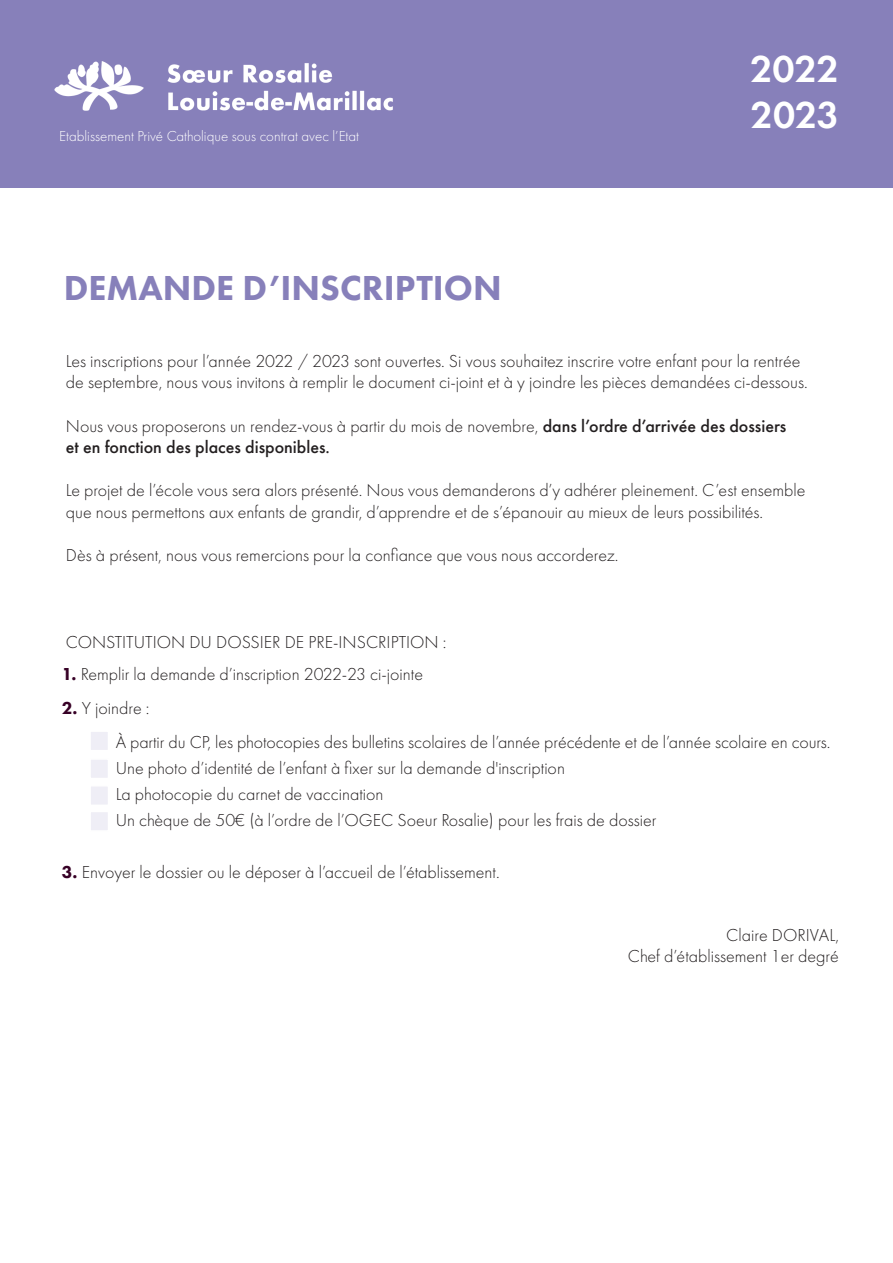
<style>
.page{position:relative;width:893px;height:1263px;background:#fff}
.page>*{position:absolute;margin:0;border:0;box-sizing:border-box;transform-origin:0 0}
.t1{font:600 39px "Futura PT";color:#fff}
.t2{font:800 36px "Futura PT";color:#8780ba}
.futura{font:300 18px/21.6px "Futura PT";color:#231f20}
.futura-2{font:500 18px/21.6px "Futura PT";color:#231f20}
.t3{font:300 15px "Futura PT";color:#fff}
.s1{font-weight:300}
.s2{font-weight:800;color:#370026}
</style>
<div class="page">
<div style="left:0;top:0;width:893px;height:187px;background:#8780ba"></div>
<img style="left:54px;top:61px;width:339px;height:50px">
<div style="left:89px;top:730px;width:20px;height:21px;background:#efeef6;border:2px solid #fff"></div>
<div style="left:89px;top:758px;width:20px;height:21px;background:#efeef6;border:2px solid #fff"></div>
<div style="left:89px;top:785px;width:20px;height:21px;background:#efeef6;border:2px solid #fff"></div>
<div style="left:89px;top:811px;width:20px;height:21px;background:#efeef6;border:2px solid #fff"></div>
<p class="t3" style="left:59px;top:128px;width:301px">Etablissement Privé Catholique sous contrat avec l’Etat</p>
<p class="t2" style="left:64px;top:265px;width:439px">DEMANDE D’INSCRIPTION</p>
<p class="t1" style="left:750px;top:44px;width:90px">2022</p>
<p class="t1" style="left:751px;top:91px;width:90px">2023</p>
<p class="futura" style="left:66px;top:350px;width:743px">Les inscriptions pour l’annе`e 2022 / 2023 sont ouvertes. Si vous souhaitez inscrire votre enfant pour la rentrе`e de septembre, nous vous invitons à remplir le document ci-joint et à y joindre les pièces demandе`es ci-dessous.</p>
<p class="futura-2" style="left:66px;top:415px;width:722px"><span class="s1">Nous vous proposerons un rendez-vous à partir du mois de novembre,</span> dans l’ordre d’arrivе`e des dossiers et en fonction des places disponibles.</p>
<p class="futura" style="left:66px;top:480px;width:741px">Le projet de l’е`cole vous sera alors prе`sentе`. Nous vous demanderons d’y adhérer pleinement. C’est ensemble que nous permettons aux enfants de grandir, d’apprendre et de s’épanouir au mieux de leurs possibilités.</p>
<p class="futura" style="left:66px;top:544px;width:554px">Dès à présent, nous vous remercions pour la confiance que vous nous accorderez.</p>
<p class="futura" style="left:66px;top:631px;width:382px">CONSTITUTION DU DOSSIER DE PRE-INSCRIPTION :</p>
<p class="futura" style="left:62px;top:663px;width:363px"><span class="s2">1.</span> Remplir la demande d’inscription 2022-23 ci-jointe</p>
<p class="futura" style="left:62px;top:697px;width:89px"><span class="s2">2.</span> Y joindre :</p>
<p class="futura" style="left:116px;top:732px;width:716px">À partir du CP, les photocopies des bulletins scolaires de l’année précédente et de l’année scolaire en cours.</p>
<p class="futura" style="left:116px;top:757px;width:451px">Une photo d’identité de l’enfant à fixer sur la demande d'inscription</p>
<p class="futura" style="left:116px;top:783px;width:269px">La photocopie du carnet de vaccination</p>
<p class="futura" style="left:116px;top:809px;width:542px">Un chèque de 50€ (à l’ordre de l’OGEC Soeur Rosalie) pour les frais de dossier</p>
<p class="futura" style="left:62px;top:861px;width:440px"><span class="s2">3.</span> Envoyer le dossier ou le déposer à l’accueil de l’établissement.</p>
<p class="futura" style="left:726px;top:924px;width:114px">Claire DORIVAL,</p>
<p class="futura" style="left:628px;top:946px;width:213px">Chef d’établissement 1er degré</p>
</div>
